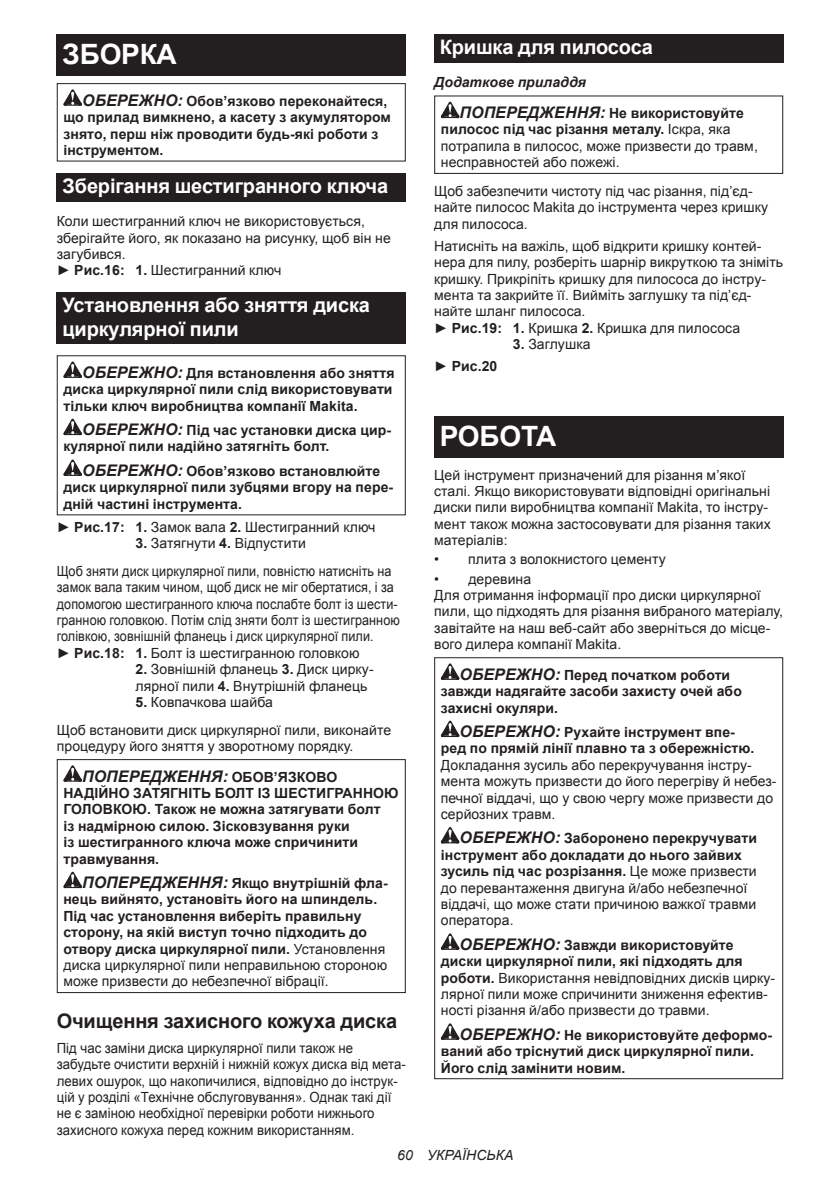
<style>
.page{position:relative;width:840px;height:1191px;background:#fff}
.page>*{position:absolute;margin:0;border:0;box-sizing:border-box;transform-origin:0 0}
.t1{font:700 28px "Arial";letter-spacing:-.01em;color:#fff}
.t2{font:700 20px/23.4px "Arial";letter-spacing:-.01em;color:#fff}
.t3{font:700 20px "Arial";letter-spacing:-.01em;color:#231f20}
.t4{font:italic 700 16px "Arial";letter-spacing:.005em;color:#231f20}
.t5{font:14px/16.4px "Arial";letter-spacing:.005em;color:#231f20}
.t6{font:700 14px/16.4px "Arial";letter-spacing:.005em;color:#231f20}
.t7{font:14px/16.4px "Arial";letter-spacing:.005em;color:#231f20;scale:.94 1}
.t8{font:14px/16.4px "Arial";letter-spacing:.005em;color:#231f20;scale:.9 1}
.t9{font:italic 700 14px/30.6px "Arial";letter-spacing:.005em;color:#231f20}
.t10{font:italic 14px "Arial";letter-spacing:.005em;color:#231f20}
.s1{font-style:italic;font-size:16px}
.s2{font-weight:700}
.s3{font-style:normal;font-size:14px}
.s4{font-weight:400}
.s5{font-size:16px}
.s6{font-style:normal}
.s7{font-weight:700;font-style:italic;font-size:16px}
</style>
<div class="page">
<div style="left:57px;top:34px;width:348px;height:41px;background:#231f20"></div>
<svg style="left:63px;top:89px;width:19px;height:17px"></svg>
<div style="left:57px;top:83px;width:348px;height:79px;border:1px solid #231f20"></div>
<div style="left:57px;top:173px;width:348px;height:28px;background:#231f20"></div>
<div style="left:57px;top:292px;width:348px;height:52px;background:#231f20"></div>
<svg style="left:63px;top:361px;width:19px;height:17px"></svg>
<svg style="left:63px;top:419px;width:19px;height:16px"></svg>
<svg style="left:63px;top:459px;width:19px;height:17px"></svg>
<svg style="left:63px;top:765px;width:19px;height:16px"></svg>
<svg style="left:63px;top:871px;width:19px;height:17px"></svg>
<div style="left:57px;top:759px;width:348px;height:234px;border:1px solid #231f20"></div>
<div style="left:434px;top:34px;width:348px;height:29px;background:#231f20"></div>
<svg style="left:440px;top:102px;width:19px;height:16px"></svg>
<div style="left:434px;top:95px;width:348px;height:79px;border:1px solid #231f20"></div>
<div style="left:434px;top:416px;width:348px;height:41px;background:#231f20"></div>
<svg style="left:440px;top:663px;width:19px;height:17px"></svg>
<svg style="left:440px;top:720px;width:19px;height:17px"></svg>
<svg style="left:440px;top:827px;width:19px;height:16px"></svg>
<svg style="left:440px;top:933px;width:19px;height:16px"></svg>
<svg style="left:440px;top:1023px;width:19px;height:16px"></svg>
<div style="left:434px;top:657px;width:348px;height:422px;border:1px solid #231f20"></div>
<h1 class="t1" style="left:62px;top:35px;width:116px">ЗБОРКА</h1>
<p class="t6" style="left:63px;top:93px;width:329px;text-indent:19px"><span class="s1">ОБЕРЕЖНО:</span> Обов’язково переконайтеся, що прилад вимкнено, а касету з акумулятором знято, перш ніж проводити будь-які роботи з інструментом.</p>
<h2 class="t2" style="left:62px;top:175px;width:327px">Зберігання шестигранного ключа</h2>
<p class="t5" style="left:57px;top:213px;width:335px">Коли шестигранний ключ не використовується, зберігайте його, як показано на рисунку, щоб він не загубився.<br>► <span class="s2">Рис.16: 1.</span> Шестигранний ключ</p>
<h2 class="t2" style="left:62px;top:294px;width:309px">Установлення або зняття диска циркулярної пили</h2>
<p class="t6" style="left:63px;top:365px;width:332px;text-indent:19px"><span class="s1">ОБЕРЕЖНО:</span> Для встановлення або зняття диска циркулярної пили слід використовувати тільки ключ виробництва компанії Makita.</p>
<p class="t6" style="left:63px;top:422px;width:329px;text-indent:19px"><span class="s1">ОБЕРЕЖНО:</span> Під час установки диска цир&shy;кулярної пили надійно затягніть болт.</p>
<p class="t6" style="left:63px;top:463px;width:331px;text-indent:19px"><span class="s1">ОБЕРЕЖНО:</span> Обов’язково встановлюйте диск циркулярної пили зубцями вгору на пере&shy;дній частині інструмента.</p>
<p class="t5" style="left:57px;top:519px;width:320px">► <span class="s2">Рис.17: 1.</span> Замок вала <span class="s2">2.</span> Шестигранний ключ</p>
<p class="t5" style="left:57px;top:529px;width:336px;line-height:27.8px;text-align:center"><span class="s2">3.</span> Затягнути <span class="s2">4.</span> Відпустити<br>Щоб зняти диск циркулярної пили, повністю натисніть на</p>
<p class="t8" style="left:57px;top:579px;width:382px">замок вала таким чином, щоб диск не міг обертатися, і за допомогою шестигранного ключа послабте болт із шести&shy;гранною головкою. Потім слід зняти болт із шестигранною голівкою, зовнішній фланець і диск циркулярної пили.<br>► <span class="s2">Рис.18: 1.</span> Болт із шестигранною головкою</p>
<p class="t5" style="left:135px;top:661px;width:239px"><span class="s2">2.</span> Зовнішній фланець <span class="s2">3.</span> Диск цирку&shy;лярної пили <span class="s2">4.</span> Внутрішній фланець</p>
<p class="t5" style="left:57px;top:688px;width:336px;line-height:27.8px;text-indent:79px"><span class="s2">5.</span> Ковпачкова шайба<br>Щоб встановити диск циркулярної пили, виконайте</p>
<p class="t5" style="left:57px;top:738px;width:298px">процедуру його зняття у зворотному порядку.</p>
<p class="t4" style="left:82px;top:765px;width:256px">ПОПЕРЕДЖЕННЯ: <span class="s3">ОБОВ’ЯЗКОВО</span></p>
<p class="t6" style="left:63px;top:785px;width:336px">НАДІЙНО ЗАТЯГНІТЬ БОЛТ ІЗ ШЕСТИГРАННОЮ ГОЛОВКОЮ. Також не можна затягувати болт<br>із надмірною силою. Зісковзування руки<br>із шестигранного ключа може спричинити травмування.</p>
<p class="t6" style="left:63px;top:875px;width:325px;text-indent:19px"><span class="s1">ПОПЕРЕДЖЕННЯ:</span> Якщо внутрішній фла&shy;нець вийнято, установіть його на шпиндель.<br>Під час установлення виберіть правильну сторону, на якій виступ точно підходить до отвору диска циркулярної пили. <span class="s4">Установлення диска циркулярної пили неправильною стороною може призвести до небезпечної вібрації.</span></p>
<h2 class="t3" style="left:57px;top:1007px;width:341px">Очищення захисного кожуха диска</h2>
<p class="t7" style="left:57px;top:1039px;width:372px">Під час заміни диска циркулярної пили також не забудьте очистити верхній і нижній кожух диска від мета&shy;левих ошурок, що накопичилися, відповідно до інструк&shy;цій у розділі «Технічне обслуговування». Однак такі дії не є заміною необхідної перевірки роботи нижнього захисного кожуха перед кожним використанням.</p>
<h2 class="t2" style="left:439px;top:36px;width:214px">Кришка для пилососа</h2>
<p class="t9" style="left:459px;top:68px;width:286px;text-indent:-25px">Додаткове приладдя<br><span class="s5">ПОПЕРЕДЖЕННЯ:</span> <span class="s6">Не використовуйте</span></p>
<p class="t5" style="left:440px;top:121px;width:318px"><span class="s2">пилосос під час різання металу.</span> Іскра, яка потрапила в пилосос, може призвести до травм, несправностей або пожежі.</p>
<p class="t5" style="left:434px;top:183px;width:335px">Щоб забезпечити чистоту під час різання, під’єд&shy;найте пилосос Makita до інструмента через кришку для пилососа.</p>
<p class="t5" style="left:434px;top:238px;width:350px">Натисніть на важіль, щоб відкрити кришку контей&shy;нера для пилу, розберіть шарнір викруткою та зніміть кришку. Прикріпіть кришку для пилососа до інстру&shy;мента та закрийте її. Вийміть заглушку та під’єд&shy;найте шланг пилососа.<br>► <span class="s2">Рис.19: 1.</span> Кришка <span class="s2">2.</span> Кришка для пилососа</p>
<p class="t5" style="left:512px;top:336px;width:79px"><span class="s2">3.</span> Заглушка</p>
<p class="t6" style="left:434px;top:358px;width:65px"><span class="s4">►</span> Рис.20</p>
<h1 class="t1" style="left:439px;top:418px;width:118px">РОБОТА</h1>
<p class="t5" style="left:434px;top:467px;width:338px">Цей інструмент призначений для різання м’якої сталі. Якщо використовувати відповідні оригінальні диски пили виробництва компанії Makita, то інстру&shy;мент також можна застосовувати для різання таких матеріалів:</p>
<p class="t5" style="left:434px;top:551px;width:233px">• плита з волокнистого цементу</p>
<p class="t5" style="left:434px;top:570px;width:350px">• деревина<br>Для отримання інформації про диски циркулярної пили, що підходять для різання вибраного матеріалу, завітайте на наш веб-сайт або зверніться до місце&shy;вого дилера компанії Makita.</p>
<p class="t6" style="left:440px;top:667px;width:302px;text-indent:19px"><span class="s1">ОБЕРЕЖНО:</span> Перед початком роботи завжди надягайте засоби захисту очей або захисні окуляри.</p>
<p class="t6" style="left:440px;top:724px;width:315px;text-align:center"><span class="s1">ОБЕРЕЖНО:</span> Рухайте інструмент впе-<br>ред по прямій лінії плавно та з обережністю.</p>
<p class="t5" style="left:440px;top:757px;width:337px">Докладання зусиль або перекручування інстру&shy;мента можуть призвести до його перегріву й небез&shy;печної віддачі, що у свою чергу може призвести до серйозних травм.</p>
<p class="t5" style="left:440px;top:830px;width:317px;text-indent:19px"><span class="s7">ОБЕРЕЖНО:</span> <span class="s2">Заборонено перекручувати інструмент або докладати до нього зайвих зусиль під час розрізання.</span> Це може призвести до перевантаження двигуна й/або небезпечної віддачі, що може стати причиною важкої травми оператора.</p>
<p class="t5" style="left:440px;top:936px;width:336px;text-indent:19px"><span class="s7">ОБЕРЕЖНО:</span> <span class="s2">Завжди використовуйте диски циркулярної пили, які підходять для роботи.</span> Використання невідповідних дисків цирку&shy;лярної пили може спричинити зниження ефектив&shy;ності різання й/або призвести до травми.</p>
<p class="t6" style="left:440px;top:1027px;width:332px;text-indent:19px"><span class="s1">ОБЕРЕЖНО:</span> Не використовуйте деформо&shy;ваний або тріснутий диск циркулярної пили.<br>Його слід замінити новим.</p>
<p class="t10" style="left:397px;top:1146px;width:118px">60 УКРАЇНСЬКА</p>
</div>
